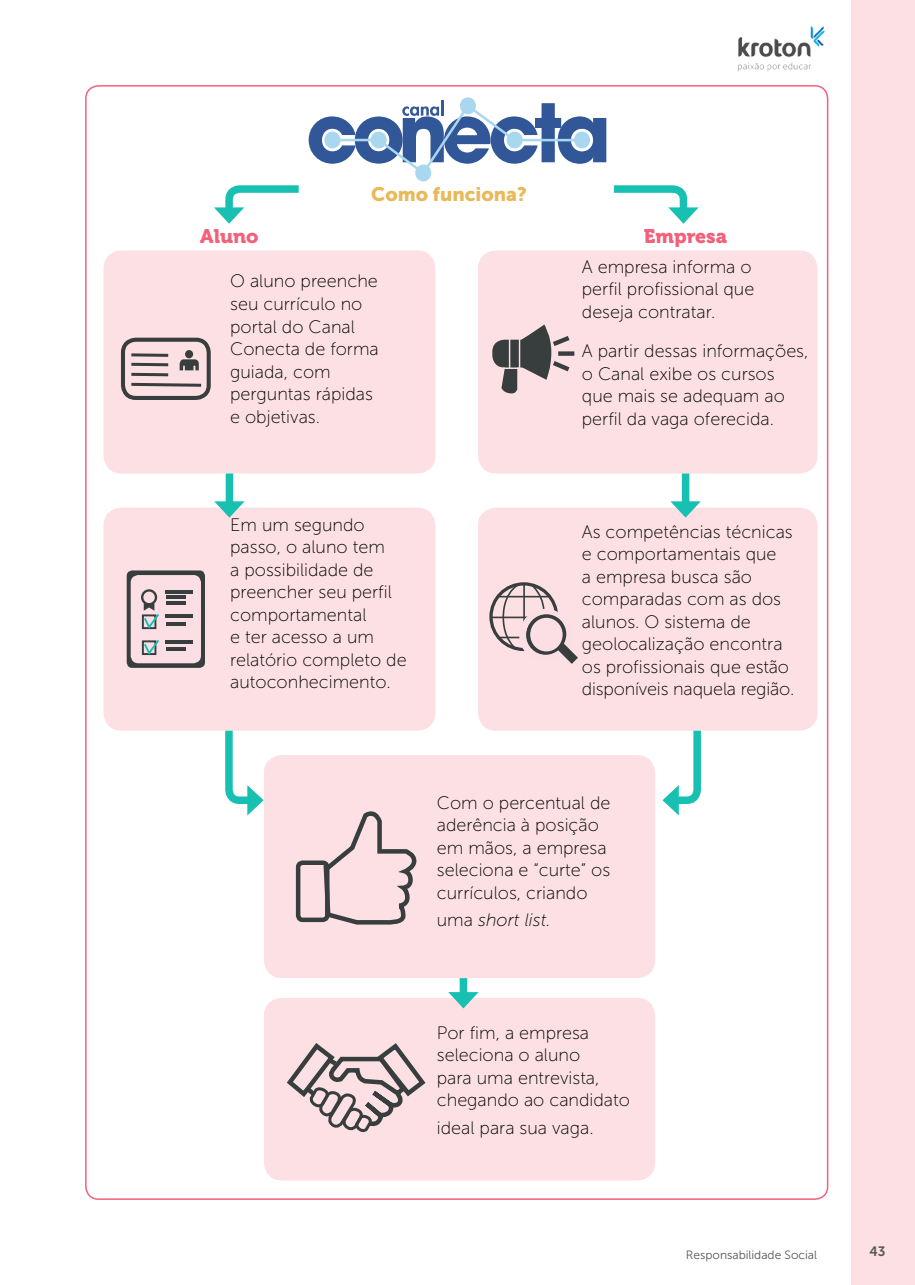
<style>
.page{position:relative;width:915px;height:1285px;background:#fff}
.page>*{position:absolute;margin:0;border:0;box-sizing:border-box;transform-origin:0 0}
.t1{font:19.5px "Museo Sans 900";color:#e9b959}
.t2{font:19.5px "Museo 900";color:#f26179}
.t3{font:18px/22.5px "Museo Sans 100";color:#000}
.t4{font:italic 18px "Museo Sans 100";color:#000}
.t5{font:13.5px "Museo Sans 700";color:#575756}
.t6{font:12px "Museo Sans 300";color:#575756}
.s1{font-style:normal}
</style>
<div class="page">
<div style="left:851px;top:0;width:63px;height:1284px;background:#fce0e4"></div>
<img style="left:738px;top:26px;width:87px;height:46px">
<div style="left:103px;top:507px;width:332px;height:223px;background:#fce0e4;border-radius:18px"></div>
<div style="left:264px;top:755px;width:391px;height:222px;background:#fce0e4;border-radius:18px"></div>
<div style="left:264px;top:997px;width:391px;height:183px;background:#fce0e4;border-radius:18px"></div>
<div style="left:478px;top:507px;width:339px;height:223px;background:#fce0e4;border-radius:18px"></div>
<div style="left:103px;top:250px;width:332px;height:223px;background:#fce0e4;border-radius:18px"></div>
<div style="left:478px;top:250px;width:339px;height:223px;background:#fce0e4;border-radius:18px"></div>
<svg style="left:221px;top:730px;width:42px;height:85px"></svg>
<svg style="left:662px;top:730px;width:42px;height:85px"></svg>
<div style="left:492px;top:339px;width:41px;height:28px;background:#383d3e;border-radius:12px"></div>
<svg style="left:501px;top:324px;width:69px;height:70px"></svg>
<div style="left:558px;top:351px;width:16px;height:5px;background:#383d3e"></div>
<div style="left:121px;top:337px;width:90px;height:63px;border:4px solid #383d3e;border-radius:13px"></div>
<svg style="left:185px;top:350px;width:8px;height:8px"></svg>
<svg style="left:131px;top:353px;width:70px;height:34px"></svg>
<div style="left:225px;top:473px;width:8px;height:34px;background:#17c0b1"></div>
<svg style="left:214px;top:501px;width:30px;height:16px"></svg>
<div style="left:459px;top:977px;width:8px;height:21px;background:#17c0b1"></div>
<svg style="left:448px;top:991px;width:30px;height:17px"></svg>
<div style="left:681px;top:473px;width:8px;height:34px;background:#17c0b1"></div>
<svg style="left:670px;top:501px;width:30px;height:16px"></svg>
<svg style="left:491px;top:584px;width:87px;height:80px"></svg>
<svg style="left:321px;top:811px;width:96px;height:114px"></svg>
<div style="left:296px;top:860px;width:33px;height:61px;border:4px solid #383d3e;border-radius:5px"></div>
<div style="left:127px;top:570px;width:78px;height:97px;background:#383d3e;border-radius:5px"></div>
<div style="left:131px;top:575px;width:70px;height:88px;background:#fbdfe4;border-radius:8px"></div>
<hr style="left:166px;top:590px;width:27px;height:4px;background:#383d3e">
<hr style="left:166px;top:614px;width:27px;height:4px;background:#383d3e">
<svg style="left:166px;top:640px;width:27px;height:3px"></svg>
<hr style="left:166px;top:595px;width:19px;height:4px;background:#383d3e">
<hr style="left:166px;top:622px;width:19px;height:4px;background:#383d3e">
<hr style="left:166px;top:647px;width:19px;height:4px;background:#383d3e">
<svg style="left:142px;top:640px;width:17px;height:15px"></svg>
<svg style="left:166px;top:601px;width:19px;height:3px"></svg>
<svg style="left:142px;top:603px;width:17px;height:27px"></svg>
<div style="left:141px;top:589px;width:16px;height:16px;border:2px solid #383d3e;border-radius:50%"></div>
<svg style="left:287px;top:1043px;width:139px;height:90px"></svg>
<svg style="left:459px;top:97px;width:17px;height:17px"></svg>
<svg style="left:214px;top:100px;width:484px;height:124px"></svg>
<p class="t1" style="left:371px;top:182px;width:157px">Como funciona?</p>
<p class="t2" style="left:200px;top:225px;width:60px">Aluno</p>
<p class="t2" style="left:643px;top:225px;width:85px">Empresa</p>
<p class="t3" style="left:230px;top:270px;width:150px">O aluno preenche seu currículo no portal do Canal<br>Conecta de forma guiada, com perguntas rápidas e objetivas.</p>
<p class="t3" style="left:581px;top:255px;width:174px">A empresa informa o perfil profissional que deseja contratar.</p>
<p class="t3" style="left:581px;top:340px;width:228px">A partir dessas informações, o Canal exibe os cursos que mais se adequam ao perfil da vaga oferecida.</p>
<p class="t3" style="left:230px;top:513px;width:178px">Em um segundo passo, o aluno tem<br>a possibilidade de preencher seu perfil comportamental<br>e ter acesso a um relatório completo de autoconhecimento.</p>
<p class="t3" style="left:581px;top:520px;width:214px">As competências técnicas e comportamentais que<br>a empresa busca são comparadas com as dos alunos. O sistema de geolocalização encontra os profissionais que estão disponíveis naquela região.</p>
<p class="t3" style="left:436px;top:791px;width:175px">Com o percentual de aderência à posição em mãos, a empresa seleciona e “curte” os currículos, criando</p>
<p class="t4" style="left:436px;top:910px;width:115px"><span class="s1">uma</span> short list.</p>
<p class="t3" style="left:436px;top:1021px;width:194px">Por fim, a empresa seleciona o aluno<br>para uma entrevista, chegando ao candidato</p>
<p class="t3" style="left:436px;top:1115px;width:158px">ideal para sua vaga.</p>
<p class="t6" style="left:685px;top:1248px;width:133px">Responsabilidade Social</p>
<p class="t5" style="left:869px;top:1243px;width:18px">43</p>
</div>
